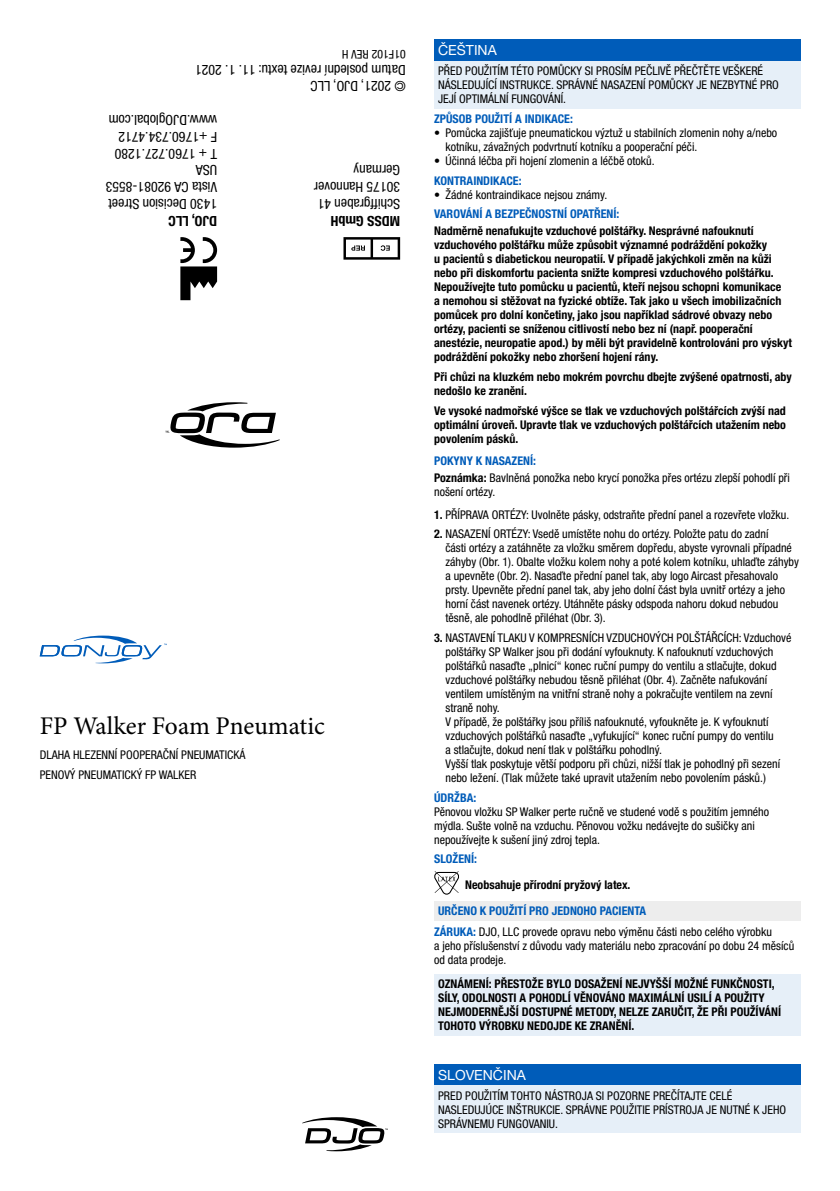
<style>
.page{position:relative;width:840px;height:1191px;background:#fff}
.page>*{position:absolute;margin:0;border:0;box-sizing:border-box;transform-origin:0 0}
.t1{font:25.4px "Minion Pro";color:#000}
.t2{font:condensed 14px/16.8px "Helvetica Neue LT Pro";color:#000}
.t3{font:14px "Helvetica Neue LT Pro";color:#fff}
.t4{font:700 condensed 14px "Helvetica Neue LT Pro";color:#000}
.t5{font:condensed 12px/14px "Helvetica Neue LT Pro";color:#000}
.t6{font:700 condensed 12px/14px "Helvetica Neue LT Pro";color:#000}
.t7{font:700 condensed 12px "Helvetica Neue LT Pro";color:#005cb9}
.s1{font-weight:700;color:#005cb9}
.s2{font-weight:700}
</style>
<div class="page">
<div style="left:434px;top:40px;width:365px;height:21px;background:#005cb9"></div>
<div style="left:434px;top:61px;width:365px;height:48px;background:#e6eff8"></div>
<svg style="left:434px;top:871px;width:25px;height:23px"></svg>
<div style="left:434px;top:901px;width:365px;height:20px;background:#ededed"></div>
<div style="left:434px;top:974px;width:365px;height:61px;background:#e6eff8"></div>
<div style="left:434px;top:1064px;width:365px;height:21px;background:#005cb9"></div>
<div style="left:434px;top:1085px;width:365px;height:48px;background:#e6eff8"></div>
<svg style="left:166px;top:402px;width:114px;height:45px"></svg>
<svg style="left:343px;top:237px;width:57px;height:23px"></svg>
<svg style="left:180px;top:237px;width:37px;height:63px"></svg>
<svg style="left:40px;top:635px;width:127px;height:28px"></svg>
<svg style="left:302px;top:1117px;width:85px;height:34px"></svg>
<p class="t5" style="left:405px;top:61px;width:65px;rotate:-180deg">01F102 REV H</p>
<p class="t2" style="left:405px;top:95px;width:212px;rotate:-180deg">© 2021, DJO, LLC<br>Datum poslední revize textu: 11. 1. 2021</p>
<p class="t2" style="left:217px;top:212px;width:113px;rotate:-180deg">1430 Decision Street<br>Vista CA 92081-8553<br>USA<br>T + 1760.727.1280<br>F +1760.734.4712 www.DJOglobal.com</p>
<p class="t4" style="left:217px;top:229px;width:50px;rotate:-180deg">DJO, LLC</p>
<p class="t2" style="left:400px;top:212px;width:87px;rotate:-180deg">Schiffgraben 41<br>30175 Hannover<br>Germany</p>
<p class="t4" style="left:400px;top:229px;width:71px;rotate:-180deg">MDSS GmbH</p>
<h1 class="t1" style="left:40px;top:709px;width:286px">FP Walker Foam Pneumatic</h1>
<p class="t5" style="left:40px;top:745px;width:207px;line-height:19.6px">DLAHA HLEZENNÍ POOPERAČNÍ PNEUMATICKÁ<br>PENOVÝ PNEUMATICKÝ FP WALKER</p>
<p class="t3" style="left:438px;top:42px;width:60px">ČEŠTINA</p>
<p class="t5" style="left:438px;top:64px;width:342px">PŘED POUŽITÍM TÉTO POMŮCKY SI PROSÍM PEČLIVĚ PŘEČTĚTE VEŠKERÉ<br>NÁSLEDUJÍCÍ INSTRUKCE. SPRÁVNÉ NASAZENÍ POMŮCKY JE NEZBYTNÉ PRO<br>JEJÍ OPTIMÁLNÍ FUNGOVÁNÍ.</p>
<p class="t7" style="left:434px;top:111px;width:140px">ZPŮSOB POUŽITÍ A INDIKACE:</p>
<p class="t5" style="left:445px;top:126px;width:333px;text-indent:-11px">• Pomůcka zajišťuje pneumatickou výztuž u stabilních zlomenin nohy a/nebo kotníku, závažných podvrtnutí kotníku a pooperační péči.</p>
<p class="t5" style="left:434px;top:154px;width:222px">• Účinná léčba při hojení zlomenin a léčbě otoků.</p>
<p class="t7" style="left:434px;top:173px;width:89px">KONTRAINDIKACE:</p>
<p class="t5" style="left:434px;top:187px;width:175px">• Žádné kontraindikace nejsou známy.</p>
<p class="t7" style="left:434px;top:207px;width:187px">VAROVÁNÍ A BEZPEČNOSTNÍ OPATŘENÍ:</p>
<p class="t6" style="left:434px;top:224px;width:359px">Nadměrně nenafukujte vzduchové polštářky. Nesprávné nafouknutí vzduchového polštářku může způsobit významné podráždění pokožky<br>u pacientů s diabetickou neuropatií. V případě jakýchkoli změn na kůži nebo při diskomfortu pacienta snižte kompresi vzduchového polštářku.<br>Nepoužívejte tuto pomůcku u pacientů, kteří nejsou schopni komunikace<br>a nemohou si stěžovat na fyzické obtíže. Tak jako u všech imobilizačních pomůcek pro dolní končetiny, jako jsou například sádrové obvazy nebo ortézy, pacienti se sníženou citlivostí nebo bez ní (např. pooperační anestézie, neuropatie apod.) by měli být pravidelně kontrolováni pro výskyt podráždění pokožky nebo zhoršení hojení rány.</p>
<p class="t6" style="left:434px;top:369px;width:359px">Při chůzi na kluzkém nebo mokrém povrchu dbejte zvýšené opatrnosti, aby nedošlo ke zranění.</p>
<p class="t6" style="left:434px;top:403px;width:353px;text-align:justify">Ve vysoké nadmořské výšce se tlak ve vzduchových polštářcích zvýší nad optimální úroveň. Upravte tlak ve vzduchových polštářcích utažením nebo povolením pásků.</p>
<p class="t5" style="left:434px;top:452px;width:357px;line-height:16.8px"><span class="s1">POKYNY K NASAZENÍ:<br></span><span class="s2">Poznámka:</span> Bavlněná ponožka nebo krycí ponožka přes ortézu zlepší pohodlí při</p>
<p class="t5" style="left:434px;top:485px;width:63px">nošení ortézy.</p>
<p class="t5" style="left:434px;top:507px;width:356px"><span class="s2">1.</span> PŘÍPRAVA ORTÉZY: Uvolněte pásky, odstraňte přední panel a rozevřete vložku.</p>
<p class="t5" style="left:445px;top:527px;width:355px;text-indent:-11px"><span class="s2">2.</span> NASAZENÍ ORTÉZY: Vsedě umístěte nohu do ortézy. Položte patu do zadní<br>části ortézy a zatáhněte za vložku směrem dopředu, abyste vyrovnali případné záhyby (Obr. 1). Obalte vložku kolem nohy a poté kolem kotníku, uhlaďte záhyby a upevněte (Obr. 2). Nasaďte přední panel tak, aby logo Aircast přesahovalo prsty. Upevněte přední panel tak, aby jeho dolní část byla uvnitř ortézy a jeho horní část navenek ortézy. Utáhněte pásky odspoda nahoru dokud nebudou těsně, ale pohodlně přiléhat (Obr. 3).</p>
<p class="t5" style="left:445px;top:630px;width:347px;text-indent:-11px"><span class="s2">3.</span> NASTAVENÍ TLAKU V KOMPRESNÍCH VZDUCHOVÝCH POLŠTÁŘCÍCH: Vzduchové polštářky SP Walker jsou při dodání vyfouknuty. K nafouknutí vzduchových polštářků nasaďte „plnicí“ konec ruční pumpy do ventilu a stlačujte, dokud vzduchové polštářky nebudou těsně přiléhat (Obr. 4). Začněte nafukování ventilem umístěným na vnitřní straně nohy a pokračujte ventilem na zevní straně nohy.<br>V případě, že polštářky jsou příliš nafouknuté, vyfoukněte je. K vyfouknutí vzduchových polštářků nasaďte „vyfukující“ konec ruční pumpy do ventilu<br>a stlačujte, dokud není tlak v polštářku pohodlný.<br>Vyšší tlak poskytuje větší podporu při chůzi, nižší tlak je pohodlný při sezení nebo ležení. (Tlak můžete také upravit utažením nebo povolením pásků.)</p>
<p class="t7" style="left:434px;top:790px;width:44px">ÚDRŽBA:</p>
<p class="t5" style="left:434px;top:804px;width:336px">Pěnovou vložku SP Walker perte ručně ve studené vodě s použitím jemného mýdla. Sušte volně na vzduchu. Pěnovou vožku nedávejte do sušičky ani nepoužívejte k sušení jiný zdroj tepla.</p>
<p class="t7" style="left:434px;top:852px;width:44px">SLOŽENÍ:</p>
<p class="t6" style="left:465px;top:877px;width:167px">Neobsahuje přírodní pryžový latex.</p>
<p class="t5" style="left:434px;top:900px;width:339px;line-height:20.8px;text-indent:4px"><span class="s1">URČENO K POUŽITÍ PRO JEDNOHO PACIENTA<br>ZÁRUKA:</span> DJO, LLC provede opravu nebo výměnu části nebo celého výrobku</p>
<p class="t5" style="left:434px;top:939px;width:361px">a jeho příslušenství z důvodu vady materiálu nebo zpracování po dobu 24 měsíců od data prodeje.</p>
<p class="t6" style="left:438px;top:976px;width:344px">OZNÁMENÍ: PŘESTOŽE BYLO DOSAŽENÍ NEJVYŠŠÍ MOŽNÉ FUNKČNOSTI, SÍLY, ODOLNOSTI A POHODLÍ VĚNOVÁNO MAXIMÁLNÍ USILÍ A POUŽITY NEJMODERNĚJŠÍ DOSTUPNÉ METODY, NELZE ZARUČIT, ŽE PŘI POUŽÍVÁNÍ TOHOTO VÝROBKU NEDOJDE KE ZRANĚNÍ.</p>
<p class="t3" style="left:438px;top:1066px;width:89px">SLOVENČINA</p>
<p class="t5" style="left:438px;top:1088px;width:349px">PRED POUŽITÍM TOHTO NÁSTROJA Sl POZORNE PREČÍTAJTE CELÉ<br>NASLEDUJÚCE INŠTRUKCIE. SPRÁVNE POUŽITIE PRÍSTROJA JE NUTNÉ K JEHO<br>SPRÁVNEMU FUNGOVANIU.</p>
</div>
